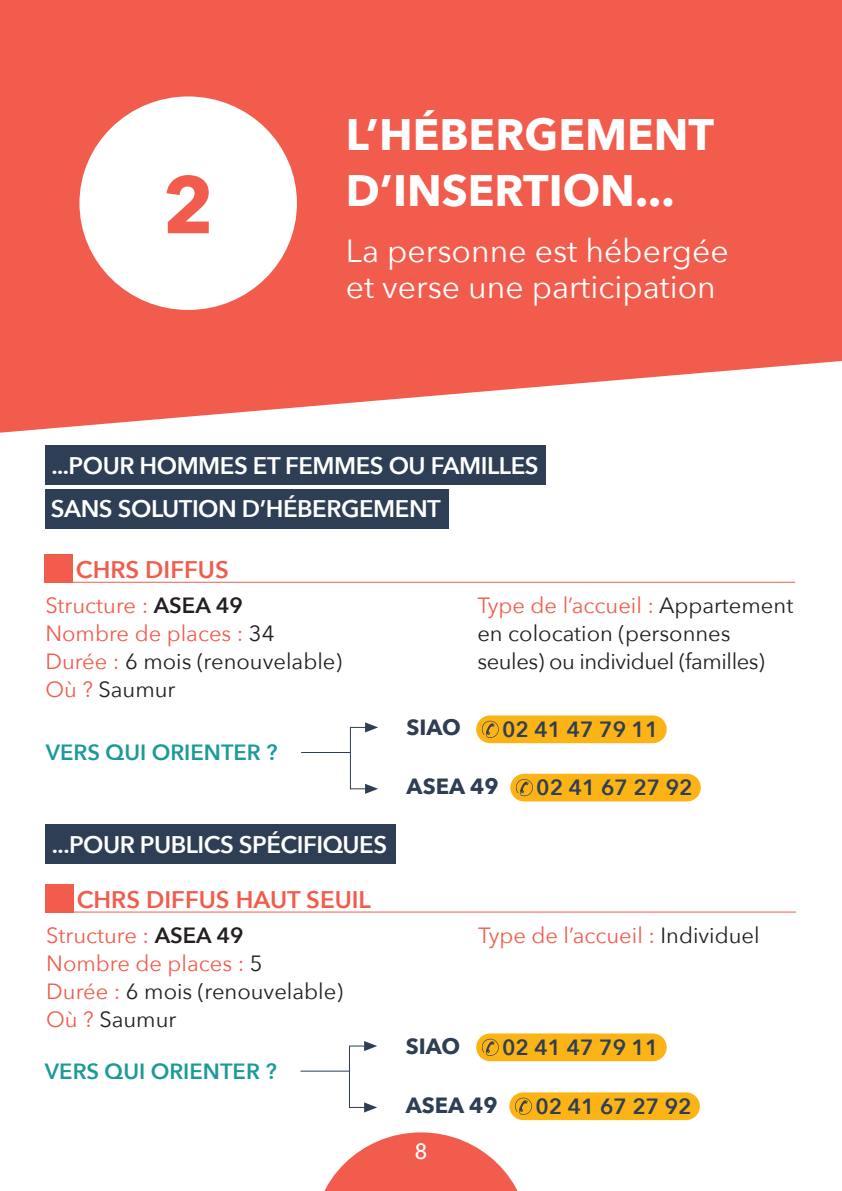
<style>
.page{position:relative;width:842px;height:1191px;background:#fff}
.page>*{position:absolute;margin:0;border:0;box-sizing:border-box;transform-origin:0 0}
.t1{font:700 80px "Avenir Next";color:#f15c4c}
.t2{font:700 44px/56px "Avenir Next";color:#fff}
.t3{font:32px "Avenir Next";color:#fff}
.t4{font:600 24px "Avenir Next";letter-spacing:-.02em;color:#fff}
.t5{font:600 24px "Avenir Next";color:#f15c4c}
.Style_de_paragraphe_1{font:22px "Avenir Next";color:#f15c4c}
.Style_de_paragraphe_1-2{font:22px "Avenir Next";color:#231f20}
.t6{font:600 22px "Avenir Next";color:#2e3e54}
.t7{font:600 22px "Avenir Next";color:#1c9a9a}
.Style_de_paragraphe_1-3{font:22px "Avenir Next";letter-spacing:-.02em;color:#231f20}
.t8{font:700 22px "Avenir Next";color:#2e3e54}
.t9{font:500 22px "Avenir Next";color:#fff}
.s1{font-weight:600;color:#231f20}
.s2{color:#231f20}
.s3{color:#f15c4c}
</style>
<div class="page">
<svg style="left:324px;top:1132px;width:194px;height:59px"></svg>
<svg style="left:0;top:0;width:842px;height:433px;background:#f26b5d"></svg>
<div style="left:45px;top:554px;width:28px;height:28px;background:#f15c4c"></div>
<hr style="left:45px;top:582px;width:750px;height:1px;background:#f15c4c">
<div style="left:45px;top:445px;width:501px;height:40px;background:#2e3e54"></div>
<div style="left:71px;top:88px;width:234px;height:230px;background:#fff;border-radius:50%"></div>
<div style="left:63px;top:80px;width:250px;height:246px;border:16px solid #f15c4c;border-radius:50%"></div>
<div style="left:45px;top:489px;width:403px;height:40px;background:#2e3e54"></div>
<div style="left:46px;top:884px;width:28px;height:28px;background:#f15c4c"></div>
<hr style="left:46px;top:911px;width:750px;height:1px;background:#f15c4c">
<div style="left:45px;top:824px;width:351px;height:39px;background:#2e3e54"></div>
<hr style="left:350px;top:727px;width:1px;height:62px;background:#2e3e54">
<svg style="left:351px;top:722px;width:27px;height:10px"></svg>
<svg style="left:350px;top:783px;width:28px;height:11px"></svg>
<hr style="left:301px;top:752px;width:49px;height:1px;background:#2e3e54">
<div style="left:510px;top:773px;width:191px;height:28px;background:#fbb316;border-radius:14px"></div>
<svg style="left:516px;top:779px;width:17px;height:17px"></svg>
<hr style="left:349px;top:1045px;width:1px;height:63px;background:#2e3e54">
<svg style="left:350px;top:1041px;width:27px;height:10px"></svg>
<svg style="left:350px;top:1102px;width:27px;height:10px"></svg>
<hr style="left:300px;top:1070px;width:50px;height:1px;background:#2e3e54">
<div style="left:509px;top:1092px;width:191px;height:28px;background:#fbb316;border-radius:14px"></div>
<svg style="left:515px;top:1097px;width:17px;height:18px"></svg>
<div style="left:476px;top:1033px;width:191px;height:28px;background:#fbb316;border-radius:14px"></div>
<svg style="left:482px;top:1038px;width:17px;height:18px"></svg>
<div style="left:476px;top:715px;width:191px;height:28px;background:#fbb316;border-radius:14px"></div>
<svg style="left:482px;top:720px;width:17px;height:18px"></svg>
<p class="t1" style="left:162px;top:136px;width:53px">2</p>
<p class="t2" style="left:346px;top:106px;width:370px">L’HÉBERGEMENT<br>D’INSERTION...</p>
<p class="t3" style="left:346px;top:224px;width:384px">La personne est hébergée</p>
<p class="t3" style="left:346px;top:260px;width:371px">et verse une participation</p>
<p class="t4" style="left:51px;top:445px;width:489px">...POUR HOMMES ET FEMMES OU FAMILLES</p>
<p class="t4" style="left:51px;top:488px;width:391px">SANS SOLUTION D’HÉBERGEMENT</p>
<p class="t5" style="left:76px;top:549px;width:154px">CHRS DIFFUS</p>
<p class="Style_de_paragraphe_1" style="left:45px;top:586px;width:199px">Structure : <span class="s1">ASEA 49</span></p>
<p class="Style_de_paragraphe_1" style="left:477px;top:586px;width:317px">Type de l’accueil : <span class="s2">Appartement</span></p>
<p class="Style_de_paragraphe_1" style="left:45px;top:614px;width:231px">Nombre de places : <span class="s2">34</span></p>
<p class="Style_de_paragraphe_1-2" style="left:477px;top:614px;width:255px">en colocation (personnes</p>
<p class="Style_de_paragraphe_1-2" style="left:45px;top:642px;width:298px"><span class="s3">Durée :</span> 6 mois (renouvelable)</p>
<p class="Style_de_paragraphe_1-3" style="left:477px;top:642px;width:289px">seules) ou individuel (familles)</p>
<p class="Style_de_paragraphe_1-2" style="left:45px;top:670px;width:132px"><span class="s3">Où ?</span> Saumur</p>
<p class="t7" style="left:46px;top:733px;width:233px">VERS QUI ORIENTER ?</p>
<p class="t4" style="left:52px;top:824px;width:337px">...POUR PUBLICS SPÉCIFIQUES</p>
<p class="t5" style="left:77px;top:879px;width:295px">CHRS DIFFUS HAUT SEUIL</p>
<p class="t8" style="left:407px;top:708px;width:56px">SIAO</p>
<p class="t6" style="left:502px;top:710px;width:158px">02 41 47 79 11</p>
<p class="t8" style="left:407px;top:767px;width:93px">ASEA 49</p>
<p class="t6" style="left:536px;top:768px;width:158px">02 41 67 27 92</p>
<p class="Style_de_paragraphe_1" style="left:46px;top:916px;width:199px">Structure : <span class="s1">ASEA 49</span></p>
<p class="Style_de_paragraphe_1" style="left:478px;top:916px;width:283px">Type de l’accueil : <span class="s2">Individuel</span></p>
<p class="Style_de_paragraphe_1" style="left:46px;top:944px;width:218px">Nombre de places : <span class="s2">5</span></p>
<p class="Style_de_paragraphe_1-2" style="left:46px;top:972px;width:298px"><span class="s3">Durée :</span> 6 mois (renouvelable)</p>
<p class="Style_de_paragraphe_1-2" style="left:46px;top:1000px;width:132px"><span class="s3">Où ?</span> Saumur</p>
<p class="t7" style="left:45px;top:1052px;width:233px">VERS QUI ORIENTER ?</p>
<p class="t8" style="left:406px;top:1027px;width:56px">SIAO</p>
<p class="t6" style="left:502px;top:1028px;width:158px">02 41 47 79 11</p>
<p class="t8" style="left:406px;top:1086px;width:93px">ASEA 49</p>
<p class="t9" style="left:414px;top:1132px;width:15px">8</p>
<p class="t6" style="left:535px;top:1087px;width:158px">02 41 67 27 92</p>
</div>
